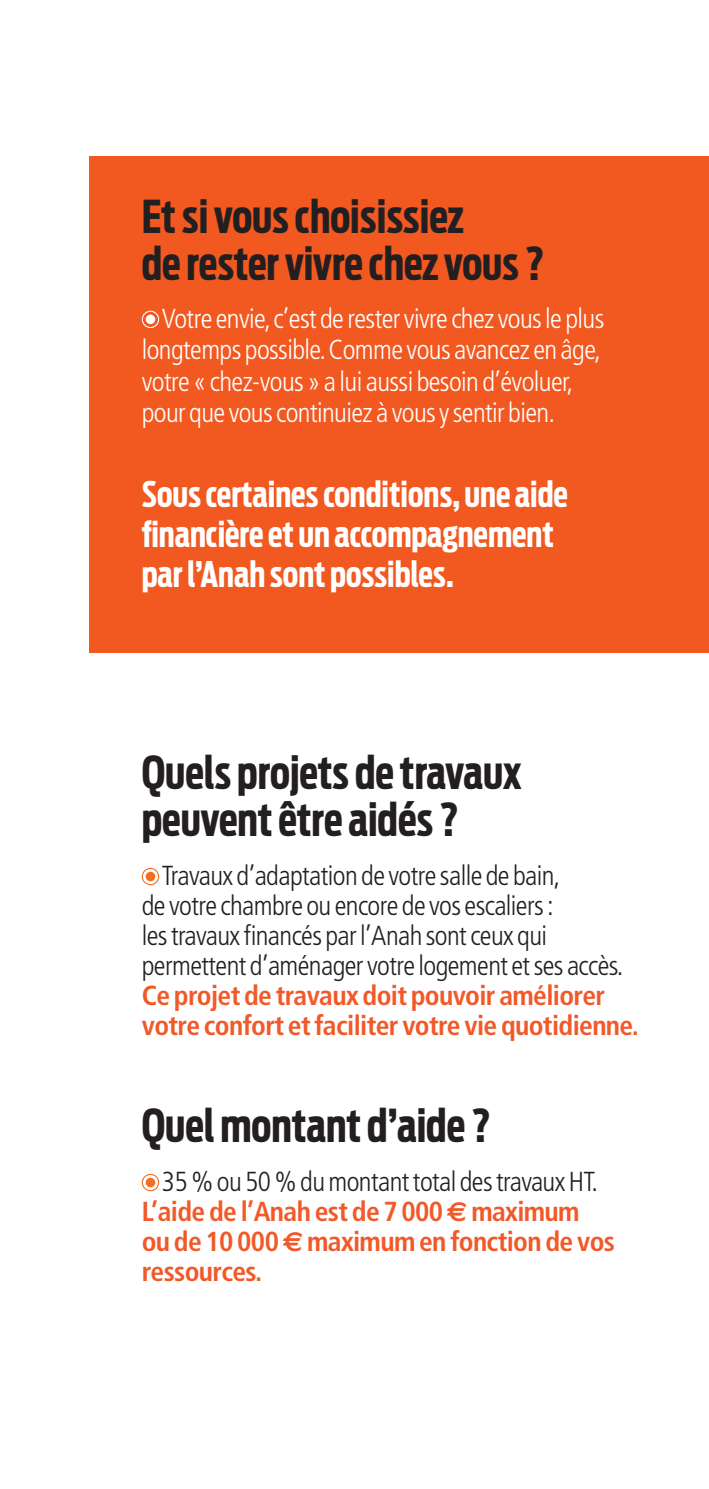
<style>
.page{position:relative;width:709px;height:1489px;background:#fff}
.page>*{position:absolute;margin:0;border:0;box-sizing:border-box;transform-origin:0 0}
.SOUSTITRE{font:700 45px/47.5px "Antenna Extra Cond";color:#231f20}
.SOUSTITRE-2{font:700 35px/40px "Antenna Extra Cond";color:#fff}
.TEXTECOURANT{font:300 condensed 27.5px/30px "Frutiger";letter-spacing:-.02em;color:#231f20}
.TEXTECOURANT-2{font:300 condensed 27.5px/31.2px "Frutiger";letter-spacing:-.02em;color:#fff;text-align:justify}
.TEXTECOURANT-3{font:700 condensed 27.5px/30px "Frutiger";letter-spacing:-.025em;color:#f15929}
.s1{font-weight:700;color:#f15929}
.s2{font-family:"Euro Sans";font-weight:700;font-stretch:normal;color:#f15929}
.s3{font-family:"Euro Sans";font-stretch:normal}
</style>
<div class="page">
<div style="left:146px;top:871px;width:9px;height:10px;background:#f36e21;border-radius:50%"></div>
<div style="left:142px;top:867px;width:17px;height:18px;border:1px solid #f36e21;border-radius:50%"></div>
<div style="left:146px;top:1177px;width:9px;height:10px;background:#f36e21;border-radius:50%"></div>
<div style="left:142px;top:1173px;width:17px;height:18px;border:1px solid #f36e21;border-radius:50%"></div>
<div style="left:89px;top:156px;width:620px;height:496px;background:#f15921"></div>
<div style="left:146px;top:314px;width:9px;height:10px;background:#fff;border-radius:50%"></div>
<div style="left:142px;top:310px;width:17px;height:18px;border:1px solid #fff;border-radius:50%"></div>
<p class="SOUSTITRE" style="left:142px;top:193px;width:404px">Et si vous choisissiez<br>de rester vivre chez vous ?</p>
<p class="TEXTECOURANT-2" style="left:142px;top:303px;width:464px;text-indent:20px">Votre envie, c’est de rester vivre chez vous le plus longtemps possible. Comme vous avancez en âge, votre « chez-vous » a lui aussi besoin d’évoluer,</p>
<p class="TEXTECOURANT-2" style="left:142px;top:397px;width:415px">pour que vous continuiez à vous y sentir bien.</p>
<p class="SOUSTITRE-2" style="left:142px;top:474px;width:427px">Sous certaines conditions, une aide financière et un accompagnement</p>
<p class="SOUSTITRE-2" style="left:142px;top:554px;width:313px">par l’Anah sont possibles.</p>
<p class="SOUSTITRE" style="left:142px;top:748px;width:381px">Quels projets de travaux peuvent être aidés ?</p>
<p class="TEXTECOURANT" style="left:142px;top:861px;width:498px;text-indent:20px">Travaux d’adaptation de votre salle de bain,<br>de votre chambre ou encore de vos escaliers: lestravaux financés par l’Anah sont ceux qui permettent d’aménager votre logement et ses accès.<br><span class="s1">Ce projet de travaux doit pouvoir améliorer votre confort et faciliter votre vie quotidienne.</span></p>
<p class="SOUSTITRE" style="left:142px;top:1102px;width:351px">Quel montant d’aide ?</p>
<p class="TEXTECOURANT" style="left:142px;top:1167px;width:458px;text-indent:20px">35 % ou 50 % du montant total des travaux HT.<br><span class="s1">L’aide de l’Anah est de 7 000</span> <span class="s2">€</span> <span class="s1">maximum</span></p>
<p class="TEXTECOURANT-3" style="left:142px;top:1226px;width:475px">ou de 10 000 <span class="s3">€</span> maximum en fonction de vos ressources.</p>
</div>
